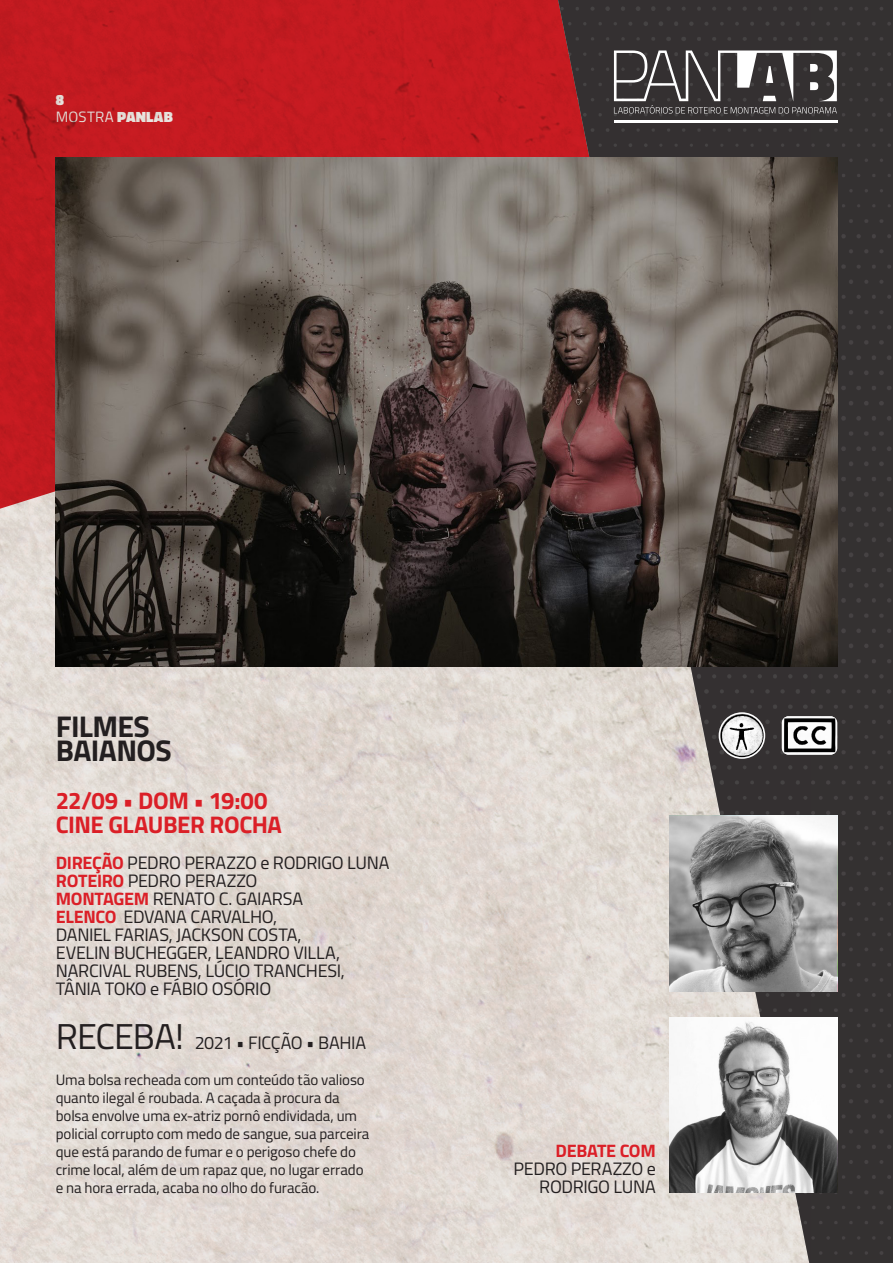
<style>
.page{position:relative;width:893px;height:1263px;background:#fff}
.page>*{position:absolute;margin:0;border:0;box-sizing:border-box;transform-origin:0 0}
.t1{font:700 30px "Cairo";letter-spacing:-.02em;color:#231f20}
.t2{font:700 24px "Cairo";letter-spacing:-.02em;color:#db1f27}
.t3{font:18px/18px "Cairo";letter-spacing:-.02em;color:#231f20;text-align:right}
.t4{font:700 18px "Cairo";letter-spacing:-.02em;color:#db1f27}
.t5{font:15px/18px "Cairo";letter-spacing:-.01em;color:#231f20}
.t6{font:900 15px/17.2px "Cairo";color:#fff}
.s1{font-weight:400}
.s2{font-weight:700;color:#db1f27}
.s3{font-size:36px}
</style>
<div class="page">
<div style="left:809px;top:0;width:84px;height:1263px;background:#343131"></div>
<hr style="left:614px;top:120px;width:223px;height:3px;background:#fff">
<svg style="left:809px;top:50px;width:28px;height:64px"></svg>
<img style="left:0;top:0;width:809px;height:1263px">
<img style="left:56px;top:158px;width:781px;height:508px">
<svg style="left:670px;top:1017px;width:167px;height:176px"></svg>
<svg style="left:670px;top:816px;width:167px;height:175px;background:#959595"></svg>
<img style="left:782px;top:716px;width:55px;height:39px">
<img style="left:720px;top:714px;width:44px;height:43px;border-radius:22px">
<div style="left:719px;top:712px;width:46px;height:47px;border:2px solid #fff;border-radius:50%"></div>
<p class="t6" style="left:56px;top:91px;width:118px">8<br><span class="s1">MOSTRA</span> PANLAB</p>
<p class="t1" style="left:56px;top:702px;width:96px">FILMES</p>
<p class="t1" style="left:56px;top:726px;width:118px">BAIANOS</p>
<p class="t2" style="left:56px;top:781px;width:213px">22/09 • DOM • 19:00</p>
<p class="t2" style="left:56px;top:805px;width:228px">CINE GLAUBER ROCHA</p>
<p class="t3" style="left:56px;top:853px;width:335px"><span class="s2">DIREÇÃO</span> PEDRO PERAZZO e RODRIGO LUNA</p>
<p class="t3" style="left:56px;top:871px;width:203px"><span class="s2">ROTEIRO</span> PEDRO PERAZZO</p>
<p class="t3" style="left:56px;top:889px;width:249px"><span class="s2">MONTAGEM</span> RENATO C. GAIARSA</p>
<p class="t3" style="left:56px;top:907px;width:223px"><span class="s2">ELENCO</span> EDVANA CARVALHO,</p>
<p class="t3" style="left:56px;top:925px;width:247px">DANIEL FARIAS, JACKSON COSTA,</p>
<p class="t3" style="left:56px;top:943px;width:286px">EVELIN BUCHEGGER, LEANDRO VILLA,</p>
<p class="t3" style="left:56px;top:961px;width:291px">NARCIVAL RUBENS, LÚCIO TRANCHESI,</p>
<p class="t3" style="left:56px;top:979px;width:217px">TÂNIA TOKO e FÁBIO OSÓRIO</p>
<p class="t3" style="left:56px;top:1033px;width:312px"><span class="s3">RECEBA!</span> 2021 • FICÇÃO • BAHIA</p>
<p class="t5" style="left:56px;top:1070px;width:315px">Uma bolsa recheada com um conteúdo tão valioso quanto ilegal é roubada. A caçada à procura da bolsa envolve uma ex-atriz pornô endividada, um policial corrupto com medo de sangue, sua parceira que está parando de fumar e o perigoso chefe do crime local, além de um rapaz que, no lugar errado e na hora errada, acaba no olho do furacão.</p>
<p class="t4" style="left:556px;top:1136px;width:102px">DEBATE COM</p>
<p class="t3" style="left:514px;top:1159px;width:144px">PEDRO PERAZZO e<br>RODRIGO LUNA</p>
</div>
